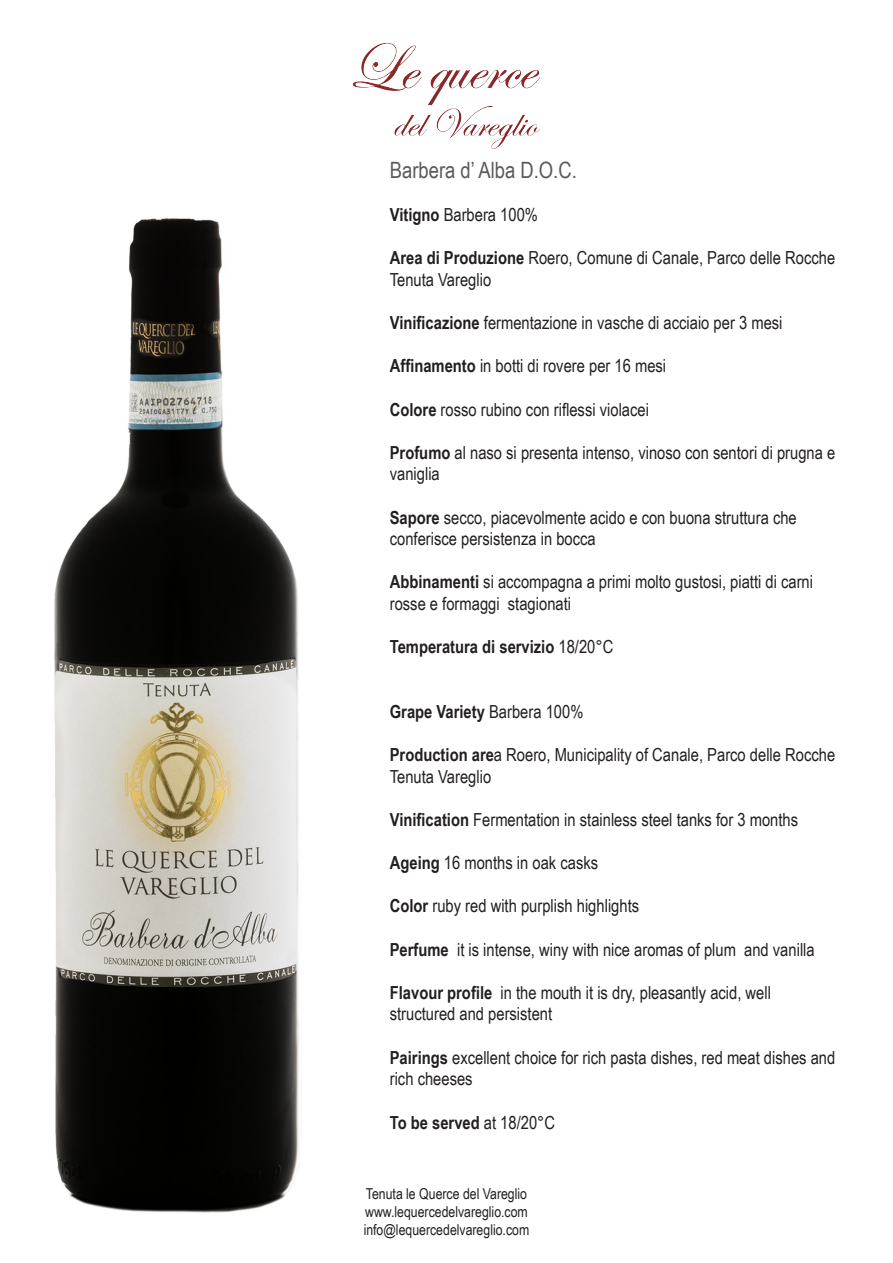
<style>
.page{position:relative;width:893px;height:1263px;background:#fff}
.page>*{position:absolute;margin:0;border:0;box-sizing:border-box;transform-origin:0 0}
.t1{font:22.5px "Arial Narrow";color:#5a5a5d}
.t2{font:18px/21.6px "Arial Narrow";color:#231f20}
.t3{font:700 18px "Arial Narrow";color:#231f20}
.t4{font:15px/18px "Arial Narrow";color:#231f20}
.s1{font-weight:700}
.s2{font-weight:400}
</style>
<div class="page">
<img style="left:352px;top:42px;width:188px;height:107px">
<img style="left:54px;top:218px;width:245px;height:995px">
<p class="t1" style="left:390px;top:154px;width:189px">Barbera d’ Alba D.O.C.</p>
<p class="t2" style="left:390px;top:203px;width:150px"><span class="s1">Vitigno</span> Barbera 100%</p>
<p class="t2" style="left:390px;top:247px;width:447px"><span class="s1">Area di Produzione</span> Roero, Comune di Canale, Parco delle Rocche<br>Tenuta Vareglio</p>
<p class="t2" style="left:390px;top:311px;width:394px"><span class="s1">Vinificazione</span> fermentazione in vasche di acciaio per 3 mesi</p>
<p class="t2" style="left:390px;top:355px;width:278px"><span class="s1">Affinamento</span> in botti di rovere per 16 mesi</p>
<p class="t2" style="left:390px;top:398px;width:261px"><span class="s1">Colore</span> rosso rubino con riflessi violacei</p>
<p class="t2" style="left:390px;top:441px;width:447px"><span class="s1">Profumo</span> al naso si presenta intenso, vinoso con sentori di prugna e vaniglia</p>
<p class="t2" style="left:390px;top:506px;width:408px"><span class="s1">Sapore</span> secco, piacevolmente acido e con buona struttura che conferisce persistenza in bocca</p>
<p class="t2" style="left:390px;top:571px;width:425px"><span class="s1">Abbinamenti</span> si accompagna a primi molto gustosi, piatti di carni rosse e formaggi stagionati</p>
<p class="t3" style="left:390px;top:633px;width:225px">Temperatura di servizio <span class="s2">18/20°C</span></p>
<p class="t3" style="left:390px;top:698px;width:195px">Grape Variety <span class="s2">Barbera 100%</span></p>
<p class="t2" style="left:390px;top:743px;width:447px"><span class="s1">Production are</span>a Roero, Municipality of Canale, Parco delle Rocche<br>Tenuta Vareglio</p>
<p class="t2" style="left:390px;top:808px;width:410px"><span class="s1">Vinification</span> Fermentation in stainless steel tanks for 3 months</p>
<p class="t2" style="left:390px;top:851px;width:210px"><span class="s1">Ageing</span> 16 months in oak casks</p>
<p class="t2" style="left:390px;top:895px;width:251px"><span class="s1">Color</span> ruby red with purplish highlights</p>
<p class="t2" style="left:390px;top:938px;width:426px"><span class="s1">Perfume</span> it is intense, winy with nice aromas of plum and vanilla</p>
<p class="t2" style="left:390px;top:981px;width:383px"><span class="s1">Flavour profile</span> in the mouth it is dry, pleasantly acid, well structured and persistent</p>
<p class="t2" style="left:390px;top:1046px;width:447px"><span class="s1">Pairings</span> excellent choice for rich pasta dishes, red meat dishes and rich cheeses</p>
<p class="t3" style="left:390px;top:1108px;width:167px">To be served <span class="s2">at 18/20°C</span></p>
<p class="t4" style="left:364px;top:1184px;width:167px">Tenuta le Querce del Vareglio www.lequercedelvareglio.com info@lequercedelvareglio.com</p>
</div>
